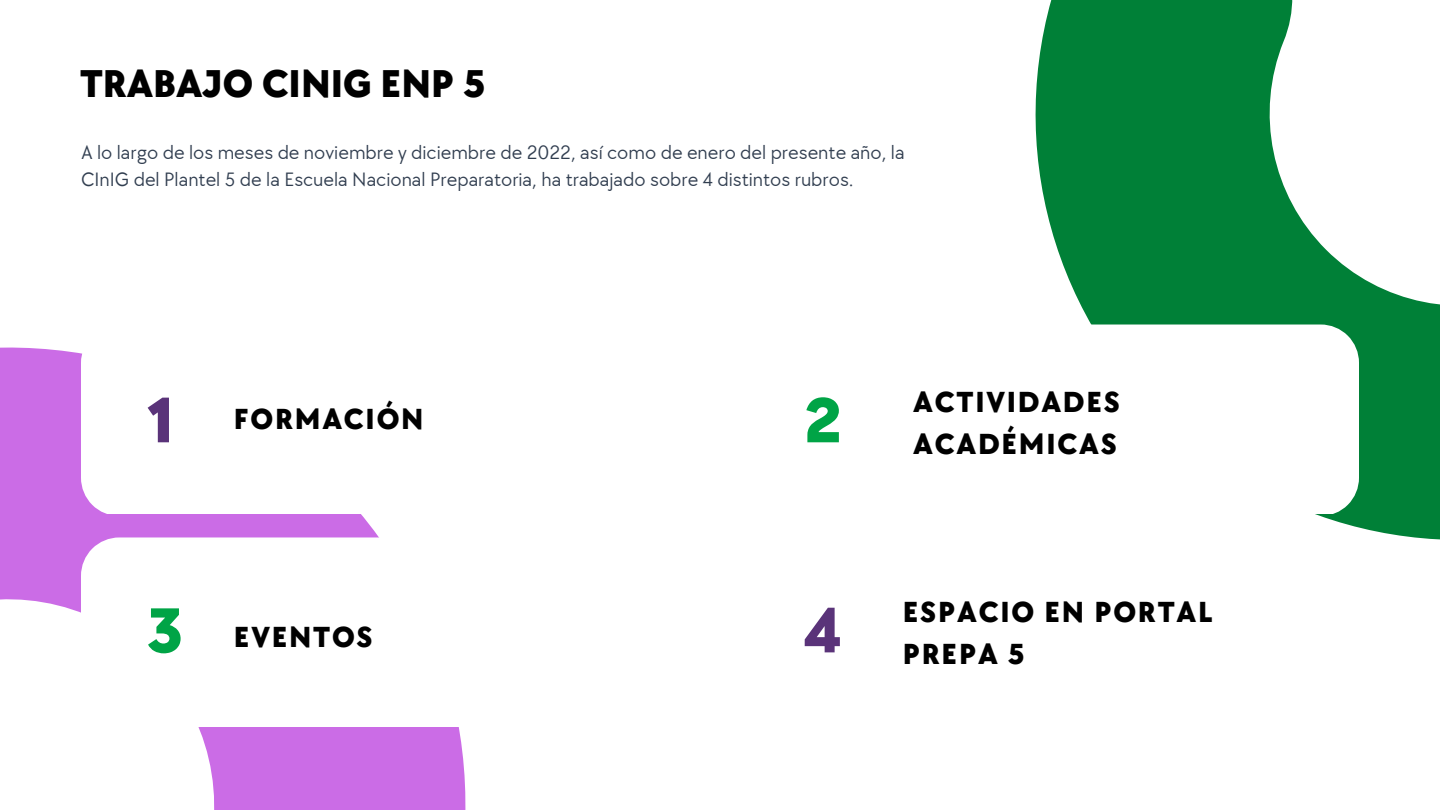
<style>
.page{position:relative;width:1440px;height:810px;background:#fff}
.page>*{position:absolute;margin:0;border:0;box-sizing:border-box;transform-origin:0 0}
.t1{font:800 65.7px "TT Chocolates";color:#00a446}
.t2{font:800 65.7px "TT Chocolates";color:#5a3379}
.t3{font:800 40px "TT Chocolates";color:#000}
.t4{font:800 30px/42px "TT Chocolates";letter-spacing:.06em;color:#000}
.t5{font:20px/27px "TT Chocolates";color:#313e50}
</style>
<div class="page">
<svg style="left:0;top:347px;width:466px;height:463px;fill:#cb6ce6"></svg>
<svg style="left:81px;top:347px;width:385px;height:167px"></svg>
<svg style="left:81px;top:537px;width:385px;height:190px"></svg>
<svg style="left:1035px;top:0;width:405px;height:540px;fill:#008037"></svg>
<svg style="left:1035px;top:325px;width:324px;height:189px"></svg>
<svg style="left:1035px;top:537px;width:324px;height:3px"></svg>
<h2 class="t3" style="left:80px;top:61px;width:407px">TRABAJO CINIG ENP 5</h2>
<p class="t5" style="left:81px;top:140px;width:825px">A lo largo de los meses de noviembre y diciembre de 2022, así como de enero del presente año, la<br>CInIG del Plantel 5 de la Escuela Nacional Preparatoria, ha trabajado sobre 4 distintos rubros.</p>
<h1 class="t2" style="left:148px;top:383px;width:27px">1</h1>
<h3 class="t4" style="left:234px;top:399px;width:191px">FORMACIÓN</h3>
<h1 class="t1" style="left:804px;top:383px;width:39px">2</h1>
<h3 class="t4" style="left:913px;top:382px;width:208px">ACTIVIDADES<br>ACADÉMICAS</h3>
<h1 class="t1" style="left:147px;top:593px;width:38px">3</h1>
<h3 class="t4" style="left:234px;top:617px;width:140px">EVENTOS</h3>
<h1 class="t2" style="left:804px;top:593px;width:39px">4</h1>
<h3 class="t4" style="left:903px;top:592px;width:312px">ESPACIO EN PORTAL<br>PREPA 5</h3>
</div>
